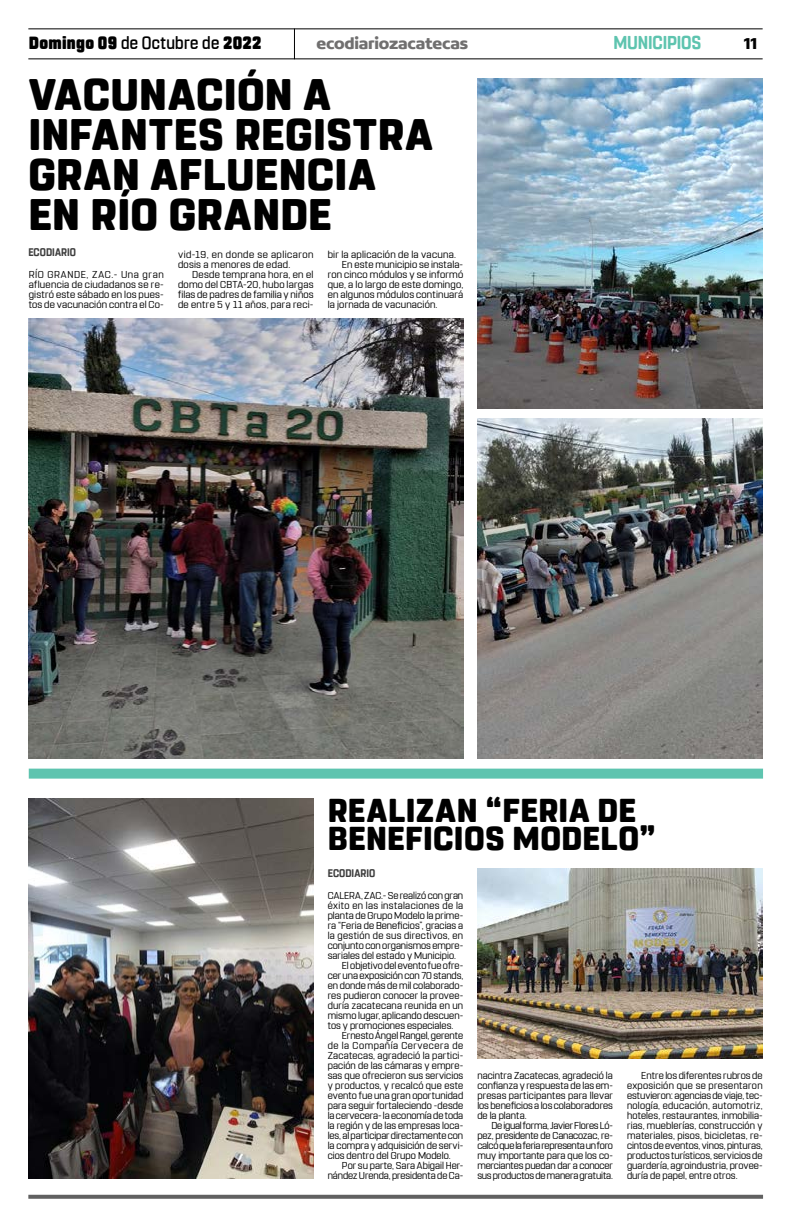
<style>
.page{position:relative;width:791px;height:1225px;background:#fff}
.page>*{position:absolute;margin:0;border:0;box-sizing:border-box;transform-origin:0 0}
.t1{font:800 44px/40px "Rohn Rounded";letter-spacing:.01em;color:#000}
.t2{font:800 33px/28px "Rohn Rounded";letter-spacing:.015em;color:#000}
.t3{font:700 18.6px "Rohn Rounded";letter-spacing:-.01em;color:#5ec4af;scale:.91 1}
.t4{font:900 17.6px "Rohn Rounded";letter-spacing:.015em;color:#000;scale:.91 1}
.t5{font:700 16.9px "Concord";letter-spacing:-.01em;color:#706f6f}
.t6{font:700 16.9px "Concord";color:#000}
.t7{font:700 11px "Rohn Rounded";letter-spacing:.005em;color:#3d3d3d;scale:.91 1}
.t8{font:10px/10px "Rohn Rounded";letter-spacing:.01em;color:#000;text-align:justify}
.t9{font:10px/10px "Rohn Rounded";letter-spacing:.045em;color:#000}
.t10{font:10px "Rohn Rounded";letter-spacing:-.01em;color:#000}
.t11{font:10px "Rohn Rounded";letter-spacing:.035em;color:#000}
.t12{font:10px "Rohn Rounded";letter-spacing:.03em;color:#000}
.t13{font:10px "Rohn Rounded";letter-spacing:.05em;color:#000}
.s1{font-weight:500}
</style>
<div class="page">
<div style="left:29px;top:768px;width:734px;height:10px;background:#5ec4af"></div>
<hr style="left:28px;top:28px;width:735px;height:1px;background:#000">
<hr style="left:28px;top:58px;width:735px;height:1px;background:#000">
<hr style="left:294px;top:29px;width:1px;height:30px;background:#000">
<svg style="left:28px;top:1194px;width:735px;height:4px;background:#7f7f7f"></svg>
<img style="left:477px;top:868px;width:286px;height:191px">
<img style="left:29px;top:798px;width:285px;height:380px">
<img style="left:477px;top:418px;width:286px;height:340px">
<img style="left:477px;top:78px;width:286px;height:330px">
<img style="left:28px;top:318px;width:435px;height:440px">
<h3 class="t4" style="left:29px;top:33px;width:257px">Domingo 09 <span class="s1">de Octubre de</span> 2022</h3>
<h3 class="t5" style="left:316px;top:33px;width:153px">ecodiariozacatecas</h3>
<h3 class="t3" style="left:613px;top:32px;width:98px">MUNICIPIOS</h3>
<h3 class="t6" style="left:744px;top:33px;width:15px">11</h3>
<h1 class="t1" style="left:28px;top:75px;width:406px">VACUNACIÓN A<br>INFANTES REGISTRA<br>GRAN AFLUENCIA<br>EN RÍO GRANDE</h1>
<p class="t8" style="left:29px;top:270px;width:137px">RÍO GRANDE, ZAC.- Una gran afluencia de ciudadanos se re&shy;gistró este sábado en los pues&shy;tos de vacunación contra el Co-</p>
<p class="t7" style="left:28px;top:246px;width:54px">ECODIARIO</p>
<p class="t9" style="left:178px;top:250px;width:137px">vid-19, en donde se aplicaron dosis a menores de edad.</p>
<p class="t8" style="left:178px;top:270px;width:137px;text-indent:14px">Desde temprana hora, en el domo del CBTA-20, hubo largas filas de padres de familia y niños de entre 5 y 11 años, para reci-</p>
<p class="t8" style="left:328px;top:250px;width:130px">bir la aplicación de la vacuna.</p>
<p class="t8" style="left:342px;top:260px;width:123px">En este municipio se instala-</p>
<p class="t8" style="left:328px;top:270px;width:137px">ron cinco módulos y se informó</p>
<p class="t8" style="left:328px;top:280px;width:137px">que, a lo largo de este domingo,</p>
<p class="t8" style="left:328px;top:290px;width:137px">en algunos módulos continuará</p>
<p class="t8" style="left:328px;top:300px;width:111px">la jornada de vacunación.</p>
<h2 class="t2" style="left:328px;top:797px;width:330px">REALIZAN “FERIA DE<br>BENEFICIOS MODELO”</h2>
<p class="t7" style="left:328px;top:866px;width:54px">ECODIARIO</p>
<p class="t8" style="left:328px;top:890px;width:137px">CALERA, ZAC.- Se realizó con gran</p>
<p class="t11" style="left:328px;top:899px;width:137px">éxito en las instalaciones de la</p>
<p class="t8" style="left:328px;top:910px;width:137px">planta de Grupo Modelo la prime-</p>
<p class="t8" style="left:328px;top:920px;width:137px">ra “Feria de Beneficios”, gracias a</p>
<p class="t12" style="left:328px;top:929px;width:137px">la gestión de sus directivos, en</p>
<p class="t8" style="left:328px;top:940px;width:137px">conjunto con organismos empre-</p>
<p class="t8" style="left:328px;top:950px;width:130px">sariales del estado y Municipio.</p>
<p class="t8" style="left:342px;top:960px;width:123px">El objetivo del evento fue ofre-</p>
<p class="t8" style="left:328px;top:970px;width:137px">cer una exposición con 70 stands,</p>
<p class="t8" style="left:328px;top:980px;width:137px">en donde más de mil colaborado-</p>
<p class="t8" style="left:328px;top:990px;width:137px">res pudieron conocer la provee-</p>
<p class="t8" style="left:328px;top:1000px;width:137px">duría zacatecana reunida en un</p>
<p class="t8" style="left:328px;top:1010px;width:137px">mismo lugar, aplicando descuen-</p>
<p class="t8" style="left:328px;top:1020px;width:127px">tos y promociones especiales.</p>
<p class="t8" style="left:342px;top:1030px;width:123px">Ernesto Ángel Rangel, gerente</p>
<p class="t13" style="left:328px;top:1039px;width:137px">de la Compañía Cervecera de</p>
<p class="t8" style="left:328px;top:1050px;width:137px">Zacatecas, agradeció la partici-</p>
<p class="t8" style="left:328px;top:1060px;width:137px">pación de las cámaras y empre-</p>
<p class="t8" style="left:328px;top:1070px;width:137px">sas que ofrecieron sus servicios</p>
<p class="t8" style="left:328px;top:1080px;width:137px">y productos, y recalcó que este</p>
<p class="t8" style="left:328px;top:1090px;width:137px">evento fue una gran oportunidad</p>
<p class="t8" style="left:328px;top:1100px;width:137px">para seguir fortaleciendo -desde</p>
<p class="t8" style="left:328px;top:1110px;width:137px">la cervecera- la economía de toda</p>
<p class="t8" style="left:328px;top:1120px;width:137px">la región y de las empresas loca-</p>
<p class="t10" style="left:328px;top:1129px;width:137px">les, al participar directamente con</p>
<p class="t8" style="left:328px;top:1140px;width:137px">la compra y adquisición de servi-</p>
<p class="t8" style="left:328px;top:1150px;width:124px">cios dentro del Grupo Modelo.</p>
<p class="t8" style="left:342px;top:1160px;width:123px">Por su parte, Sara Abigail Her-</p>
<p class="t8" style="left:328px;top:1170px;width:137px">nández Urenda, presidenta de Ca-</p>
<p class="t8" style="left:477px;top:1070px;width:137px">nacintra Zacatecas, agradeció la confianza y respuesta de las em&shy;presas participantes para llevar los beneficios a los colaboradores de la planta.</p>
<p class="t8" style="left:477px;top:1120px;width:137px;text-indent:14px">De igual forma, Javier Flores Ló&shy;pez, presidente de Canacozac, re&shy;calcó que la feria representa un foro muy importante para que los co&shy;merciantes puedan dar a conocer sus productos de manera gratuita.</p>
<p class="t8" style="left:627px;top:1070px;width:137px;text-indent:14px">Entre los diferentes rubros de exposición que se presentaron estuvieron: agencias de viaje, tec&shy;nología, educación, automotriz, hoteles, restaurantes, inmobilia&shy;rias, mueblerías, construcción y materiales, pisos, bicicletas, re&shy;cintos de eventos, vinos, pinturas, productos turísticos, servicios de guardería, agroindustria, provee&shy;duría de papel, entre otros.</p>
</div>
